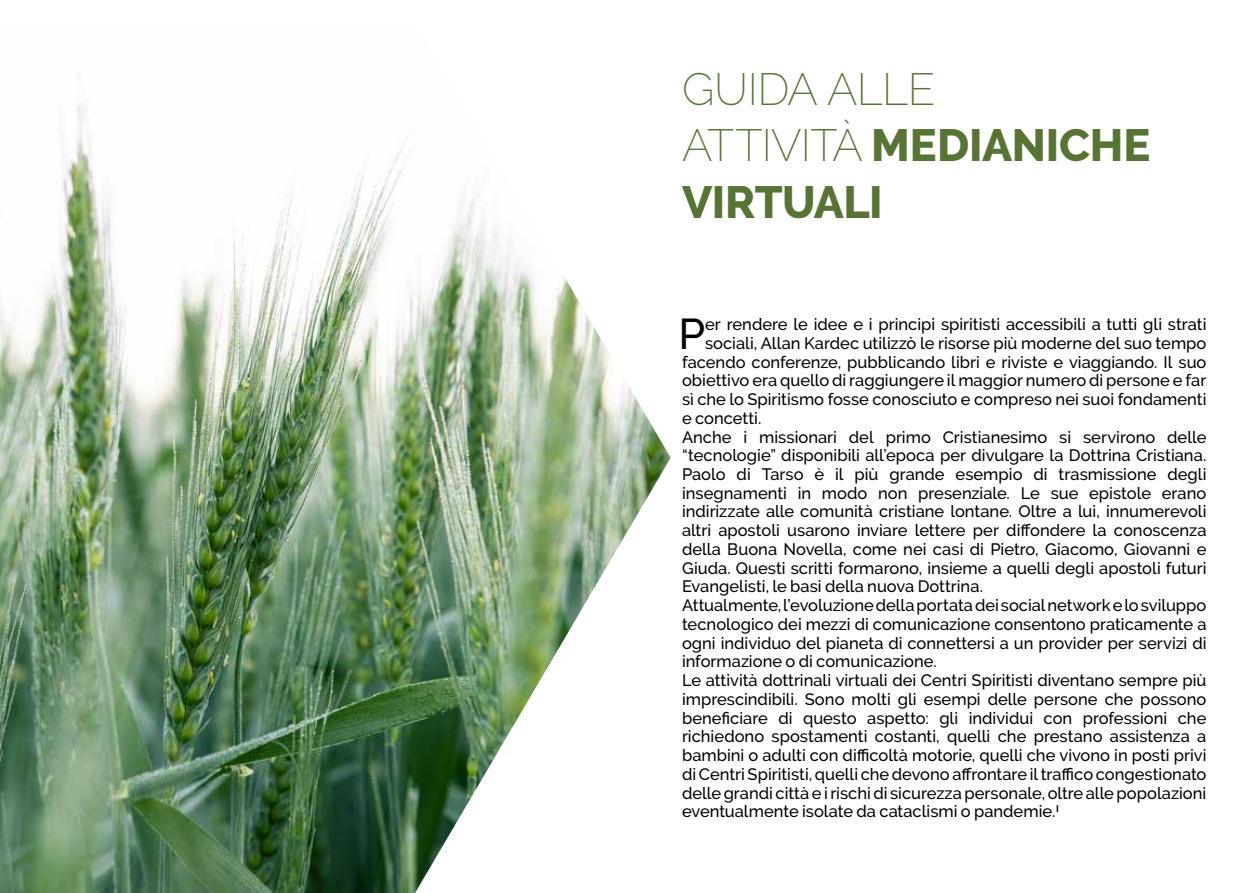
<style>
.page{position:relative;width:1259px;height:893px;background:#fff}
.page>*{position:absolute;margin:0;border:0;box-sizing:border-box;transform-origin:0 0}
.t1{font:800 45px/56.2px "Raleway";letter-spacing:-.01em;color:#587434}
.t2{font:500 42.9px "Raleway";color:#000}
.t3{font:500 16.5px "Raleway";color:#000}
.s1{font-weight:200}
</style>
<div class="page">
<img style="left:0;top:106px;width:670px;height:787px">
<h1 class="t1" style="left:682px;top:61px;width:470px"><span class="s1">GUIDA ALLE<br>ATTIVITÀ</span> MEDIANICHE<br>VIRTUALI</h1>
<h2 class="t2" style="left:678px;top:309px;width:28px">P</h2>
<p class="t3" style="left:705px;top:315px;width:503px">er rendere le idee e i principi spiritisti accessibili a tutti gli strati</p>
<p class="t3" style="left:705px;top:333px;width:503px">sociali, Allan Kardec utilizzò le risorse più moderne del suo tempo</p>
<p class="t3" style="left:682px;top:352px;width:526px">facendo conferenze, pubblicando libri e riviste e viaggiando. Il suo</p>
<p class="t3" style="left:682px;top:371px;width:526px">obiettivo era quello di raggiungere il maggior numero di persone e far</p>
<p class="t3" style="left:682px;top:390px;width:526px">sì che lo Spiritismo fosse conosciuto e compreso nei suoi fondamenti</p>
<p class="t3" style="left:682px;top:408px;width:81px">e concetti.</p>
<p class="t3" style="left:682px;top:427px;width:526px">Anche i missionari del primo Cristianesimo si servirono delle</p>
<p class="t3" style="left:682px;top:446px;width:526px">“tecnologie” disponibili all’epoca per divulgare la Dottrina Cristiana.</p>
<p class="t3" style="left:682px;top:465px;width:526px">Paolo di Tarso è il più grande esempio di trasmissione degli</p>
<p class="t3" style="left:682px;top:483px;width:526px">insegnamenti in modo non presenziale. Le sue epistole erano</p>
<p class="t3" style="left:682px;top:502px;width:526px">indirizzate alle comunità cristiane lontane. Oltre a lui, innumerevoli</p>
<p class="t3" style="left:682px;top:521px;width:526px">altri apostoli usarono inviare lettere per diffondere la conoscenza</p>
<p class="t3" style="left:682px;top:540px;width:526px">della Buona Novella, come nei casi di Pietro, Giacomo, Giovanni e</p>
<p class="t3" style="left:682px;top:558px;width:526px">Giuda. Questi scritti formarono, insieme a quelli degli apostoli futuri</p>
<p class="t3" style="left:682px;top:577px;width:302px">Evangelisti, le basi della nuova Dottrina.</p>
<p class="t3" style="left:682px;top:596px;width:526px">Attualmente, l’evoluzione della portata dei social network e lo sviluppo</p>
<p class="t3" style="left:682px;top:615px;width:526px">tecnologico dei mezzi di comunicazione consentono praticamente a</p>
<p class="t3" style="left:682px;top:633px;width:526px">ogni individuo del pianeta di connettersi a un provider per servizi di</p>
<p class="t3" style="left:682px;top:652px;width:256px">informazione o di comunicazione.</p>
<p class="t3" style="left:682px;top:671px;width:526px">Le attività dottrinali virtuali dei Centri Spiritisti diventano sempre più</p>
<p class="t3" style="left:682px;top:690px;width:526px">imprescindibili. Sono molti gli esempi delle persone che possono</p>
<p class="t3" style="left:682px;top:708px;width:526px">beneficiare di questo aspetto: gli individui con professioni che</p>
<p class="t3" style="left:682px;top:727px;width:526px">richiedono spostamenti costanti, quelli che prestano assistenza a</p>
<p class="t3" style="left:682px;top:746px;width:526px">bambini o adulti con difficoltà motorie, quelli che vivono in posti privi</p>
<p class="t3" style="left:682px;top:765px;width:526px">di Centri Spiritisti, quelli che devono affrontare il traffico congestionato</p>
<p class="t3" style="left:682px;top:783px;width:526px">delle grandi città e i rischi di sicurezza personale, oltre alle popolazioni</p>
<p class="t3" style="left:682px;top:802px;width:378px">eventualmente isolate da cataclismi o pandemie.<sup>I</sup></p>
</div>
